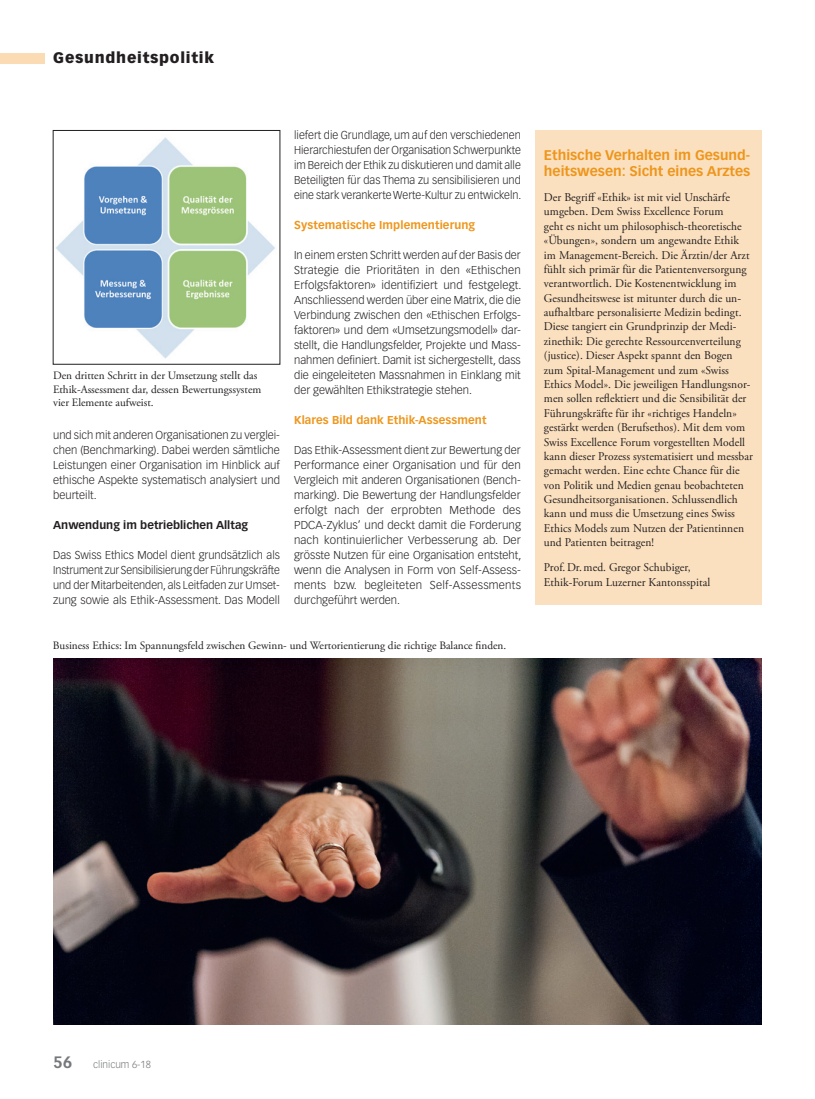
<style>
.page{position:relative;width:815px;height:1099px;background:#fff}
.page>*{position:absolute;margin:0;border:0;box-sizing:border-box;transform-origin:0 0}
.t1{font:900 15px "Vectora LT Std";letter-spacing:.05em;color:#231f20}
.Kastentitel{font:700 13.75px/16.2px "Vectora LT Std";color:#ee961c}
.Kastentext{font:11.88px/14.4px "Adobe Garamond Pro";letter-spacing:.005em;color:#231f20}
.Lauftext{font:300 11.25px/15px "Vectora LT Std";color:#231f20;text-align:justify}
.Legende{font:11.25px/13.5px "Adobe Garamond Pro";color:#231f20}
.ZT_GP{font:700 11.25px "Vectora LT Std";letter-spacing:.005em;color:#ee961c}
._2__Zwischentitel{font:700 11.25px "Vectora LT Std";color:#231f20}
.t2{font:300 10px "Vectora LT Std";color:#76787b}
.s1{font-weight:700;font-size:16.25px}
</style>
<div class="page">
<div style="left:0;top:53px;width:45px;height:10px;background:#fbdbb3"></div>
<div style="left:535px;top:130px;width:227px;height:474px;background:#fbe0bf"></div>
<img style="left:56px;top:137px;width:219px;height:222px">
<img style="left:53px;top:658px;width:709px;height:366px">
<h1 class="t1" style="left:53px;top:49px;width:162px">Gesundheitspolitik</h1>
<p class="Legende" style="left:53px;top:369px;width:210px">Den dritten Schritt in der Umsetzung stellt das<br>Ethik-Assessment dar, dessen Bewertungssystem vier Elemente aufweist.</p>
<p class="Lauftext" style="left:53px;top:428px;width:228px">und sich mit anderen Organisationen zu verglei&shy;chen (Benchmarking). Dabei werden sämtliche Leistungen einer Organisation im Hinblick auf ethische Aspekte systematisch analysiert und beurteilt.</p>
<p class="_2__Zwischentitel" style="left:53px;top:518px;width:196px">Anwendung im betrieblichen Alltag</p>
<p class="Lauftext" style="left:53px;top:548px;width:228px">Das Swiss Ethics Model dient grundsätzlich als Instrument zur Sensibilisierung der Fü hrungskräfte und der Mitarbeitenden, als Leitfaden zur Umset&shy;zung sowie als Ethik-Assessment. Das Modell</p>
<p class="Lauftext" style="left:294px;top:128px;width:229px">liefert die Grundlage, um auf den verschiedenen Hierarchiestufen der Organisation Schwerpunkte im Bereich der Ethik zu diskutieren und damit alle Beteiligten fü r das Thema zu sensibilisieren und eine stark verankerte Werte-Kultur zu entwickeln.</p>
<p class="ZT_GP" style="left:294px;top:218px;width:182px">Systematische Implementierung</p>
<p class="Lauftext" style="left:294px;top:248px;width:229px">In einem ersten Schritt werden auf der Basis der Strategie die Prioritäten in den «Ethischen Erfolgsfaktoren» identifiziert und festgelegt.<br>Anschliessend werden ü ber eine Matrix, die die Verbindung zwischen den «Ethischen Erfolgs&shy;faktoren» und dem «Umsetzungsmodell» dar&shy;stellt, die Handlungsfelder, Projekte und Mass&shy;nahmen definiert. Damit ist sichergestellt, dass die eingeleiteten Massnahmen in Einklang mit der gewählten Ethikstrategie stehen.</p>
<p class="ZT_GP" style="left:294px;top:413px;width:194px">Klares Bild dank Ethik-Assessment</p>
<p class="Lauftext" style="left:294px;top:443px;width:229px">Das Ethik-Assessment dient zur Bewertung der Performance einer Organisation und fü r den Vergleich mit anderen Organisationen (Bench&shy;marking). Die Bewertung der Handlungsfelder erfolgt nach der erprobten Methode des PDCA-Zyklus’ und deckt damit die Forderung nach kontinuierlicher Verbesserung ab. Der grösste Nutzen fü r eine Organisation entsteht, wenn die Analysen in Form von Self-Assess&shy;ments bzw. begleiteten Self-Assessments durchgefü hrt werden.</p>
<p class="Legende" style="left:53px;top:639px;width:455px">Business Ethics: Im Spannungsfeld zwischen Gewinn- und Wertorientierung die richtige Balance finden.</p>
<p class="Kastentitel" style="left:544px;top:147px;width:208px">Ethische Verhalten im Gesund&shy;heitswesen: Sicht eines Arztes</p>
<p class="Kastentext" style="left:544px;top:190px;width:210px">Der Begriff «Ethik» ist mit viel Unschärfe umgeben. Dem Swiss Excellence Forum<br>geht es nicht um philosophisch-theoretische «Übungen», sondern um angewandte Ethik im Management-Bereich. Die Ärztin/der Arzt fühlt sich primär für die Patientenversorgung verantwortlich. Die Kostenentwicklung im Gesundheitswese ist mitunter durch die un&shy;aufhaltbare personalisierte Medizin bedingt.<br>Diese tangiert ein Grundprinzip der Medi&shy;zinethik: Die gerechte Ressourcenverteilung (justice). Dieser Aspekt spannt den Bogen zum Spital-Management und zum «Swiss Ethics Model». Die jeweiligen Handlungsnor&shy;men sollen reflektiert und die Sensibilität der Führungskräfte für ihr «richtiges Handeln» gestärkt werden (Berufsethos). Mit dem vom Swiss Excellence Forum vorgestellten Modell kann dieser Prozess systematisiert und messbar gemacht werden. Eine echte Chance für die von Politik und Medien genau beobachteten Gesundheitsorganisationen. Schlussendlich kann und muss die Umsetzung eines Swiss Ethics Models zum Nutzen der Patientinnen und Patienten beitragen!</p>
<p class="Kastentext" style="left:544px;top:560px;width:168px">Prof.Dr.med. Gregor Schubiger,<br>Ethik-Forum Luzerner Kantonsspital</p>
<p class="t2" style="left:53px;top:1058px;width:99px"><span class="s1">56</span> clinicum 6-18</p>
</div>
